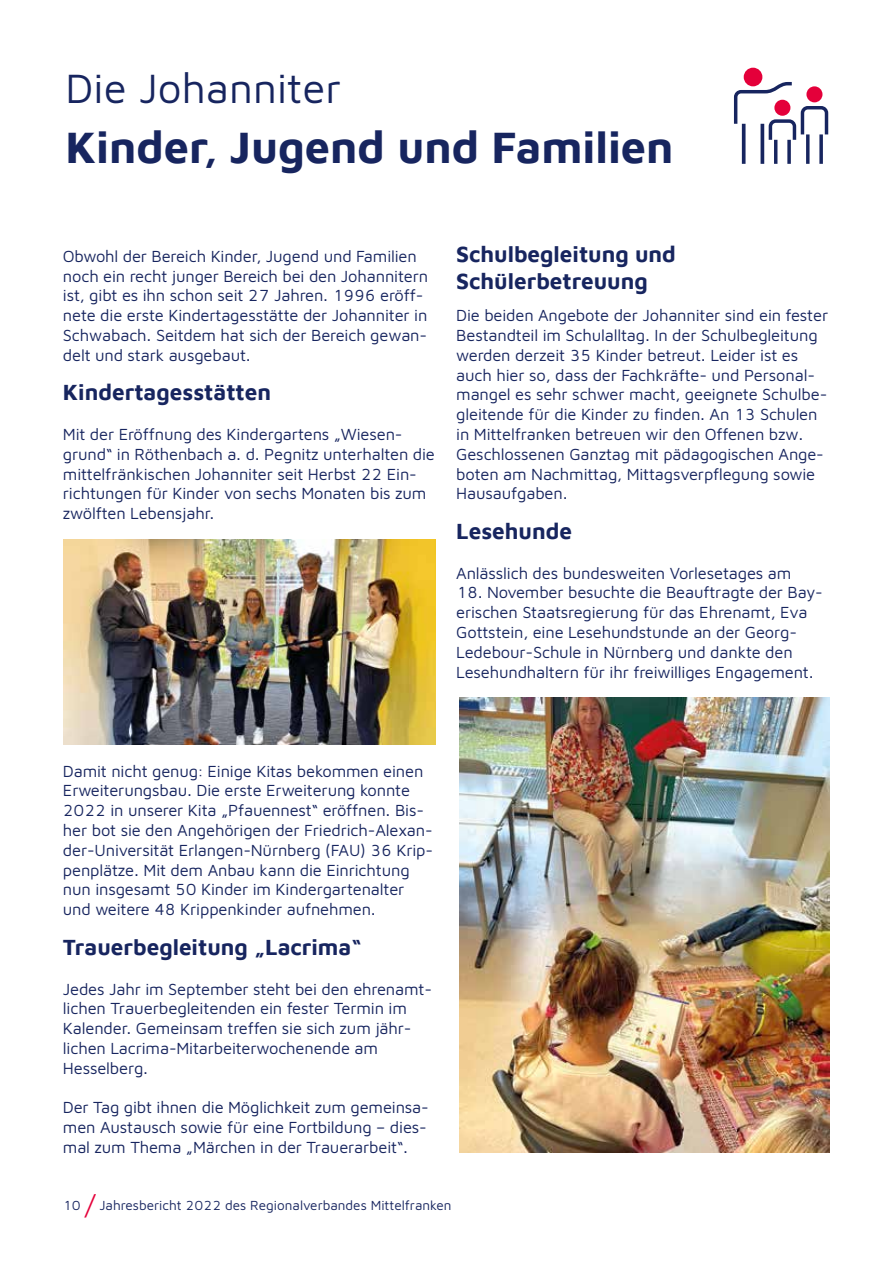
<style>
.page{position:relative;width:893px;height:1263px;background:#fff}
.page>*{position:absolute;margin:0;border:0;box-sizing:border-box;transform-origin:0 0}
.t1{font:700 45px "Maven Johanniter";color:#17255f}
.t2{font:42px "Maven Johanniter";color:#17255f}
.t3{font:700 22.5px/27px "Maven Johanniter";color:#17255f}
.t4{font:16.5px/19.8px "Maven Johanniter";letter-spacing:-.01em;color:#17255f}
.t5{font:13.5px "Maven Johanniter";color:#17255f}
.s1{font-size:27px;color:#e4003a}
</style>
<div class="page">
<div style="left:744px;top:68px;width:18px;height:18px;background:#e4003a;border-radius:50%"></div>
<svg style="left:734px;top:80px;width:95px;height:84px"></svg>
<img style="left:459px;top:697px;width:370px;height:456px">
<img style="left:64px;top:539px;width:372px;height:205px">
<h2 class="t2" style="left:66px;top:60px;width:277px">Die Johanniter</h2>
<h1 class="t1" style="left:66px;top:115px;width:609px">Kinder, Jugend und Familien</h1>
<p class="t4" style="left:63px;top:245px;width:367px">Obwohl der Bereich Kinder, Jugend und Familien noch ein recht junger Bereich bei den Johannitern ist, gibt es ihn schon seit 27 Jahren. 1996 eröff&shy;nete die erste Kindertagesstätte der Johanniter in Schwabach. Seitdem hat sich der Bereich gewan&shy;delt und stark ausgebaut.</p>
<h3 class="t3" style="left:63px;top:378px;width:210px">Kindertagesstätten</h3>
<p class="t4" style="left:63px;top:423px;width:374px">Mit der Eröffnung des Kindergartens „Wiesen&shy;grund“ in Röthenbach a. d. Pegnitz unterhalten die mittelfränkischen Johanniter seit Herbst 22 Ein&shy;richtungen für Kinder von sechs Monaten bis zum zwölften Lebensjahr.</p>
<h3 class="t3" style="left:456px;top:239px;width:221px">Schulbegleitung und<br>Schülerbetreuung</h3>
<p class="t4" style="left:456px;top:305px;width:373px">Die beiden Angebote der Johanniter sind ein fester Bestandteil im Schulalltag. In der Schulbegleitung werden derzeit 35 Kinder betreut. Leider ist es auch hier so, dass der Fachkräfte- und Personal&shy;mangel es sehr schwer macht, geeignete Schulbe&shy;gleitende für die Kinder zu finden. An 13 Schulen in Mittelfranken betreuen wir den Offenen bzw.<br>Geschlossenen Ganztag mit pädagogischen Ange&shy;boten am Nachmittag, Mittagsverpflegung sowie Hausaufgaben.</p>
<h3 class="t3" style="left:456px;top:516px;width:117px">Lesehunde</h3>
<p class="t4" style="left:456px;top:562px;width:337px">Anlässlich des bundesweiten Vorlesetages am</p>
<p class="t4" style="left:456px;top:582px;width:368px">18. November besuchte die Beauftragte der Bay&shy;erischen Staatsregierung für das Ehrenamt, Eva Gottstein, eine Lesehundstunde an der Georg-Ledebour-Schule in Nürnberg und dankte den Lesehundhaltern für ihr freiwilliges Engagement.</p>
<p class="t4" style="left:63px;top:760px;width:372px">Damit nicht genug: Einige Kitas bekommen einen Erweiterungsbau. Die erste Erweiterung konnte 2022 in unserer Kita „Pfauennest“ eröffnen. Bis&shy;her bot sie den Angehörigen der Friedrich-Alexan&shy;der-Universität Erlangen-Nürnberg (FAU) 36 Krip&shy;penplätze. Mit dem Anbau kann die Einrichtung nun insgesamt 50 Kinder im Kindergartenalter und weitere 48 Krippenkinder aufnehmen.</p>
<h3 class="t3" style="left:63px;top:932px;width:300px">Trauerbegleitung „Lacrima“</h3>
<p class="t4" style="left:63px;top:978px;width:371px">Jedes Jahr im September steht bei den ehrenamt&shy;lichen Trauerbegleitenden ein fester Termin im Kalender. Gemeinsam treffen sie sich zum jähr&shy;lichen Lacrima-Mitarbeiterwochenende am Hesselberg.</p>
<p class="t4" style="left:63px;top:1097px;width:367px">Der Tag gibt ihnen die Möglichkeit zum gemeinsa&shy;men Austausch sowie für eine Fortbildung – dies&shy;mal zum Thema „Märchen in der Trauerarbeit“.</p>
<p class="t5" style="left:63px;top:1196px;width:390px">10 <span class="s1">/</span> Jahresbericht 2022 des Regionalverbandes Mittelfranken</p>
</div>
